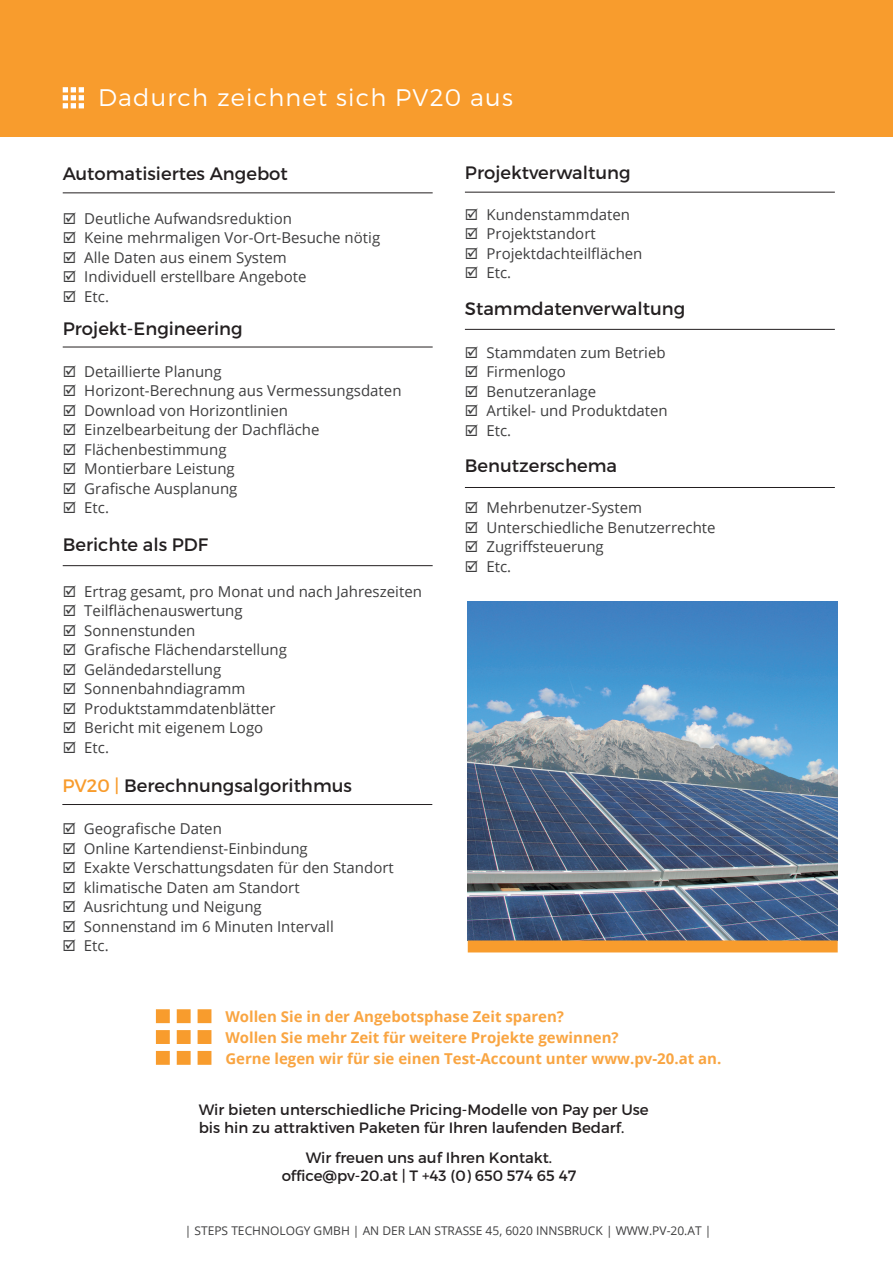
<style>
.page{position:relative;width:893px;height:1263px;background:#fff}
.page>*{position:absolute;margin:0;border:0;box-sizing:border-box;transform-origin:0 0}
.t1{font:300 24px "Montserrat";letter-spacing:.05em;color:#fff}
.t2{font:18px "Montserrat";color:#231f20}
.t3{font:15px/19.5px "Open Sans";color:#3e3e3f}
.t4{font:15px/18px "Montserrat";color:#231f20}
.t5{font:700 15px/21px "Open Sans";color:#f9a542}
.t6{font:12px "Open Sans";color:#3e3e3f}
.s1{color:#f89c2d}
</style>
<div class="page">
<svg style="left:156px;top:1009px;width:55px;height:56px"></svg>
<hr style="left:63px;top:192px;width:370px;height:1px;background:#231f20">
<hr style="left:63px;top:347px;width:370px;height:1px;background:#231f20">
<hr style="left:63px;top:565px;width:370px;height:1px;background:#231f20">
<hr style="left:62px;top:804px;width:370px;height:1px;background:#231f20">
<hr style="left:465px;top:192px;width:370px;height:1px;background:#231f20">
<hr style="left:465px;top:329px;width:370px;height:1px;background:#231f20">
<hr style="left:465px;top:487px;width:370px;height:1px;background:#231f20">
<img style="left:468px;top:601px;width:370px;height:339px">
<div style="left:468px;top:940px;width:370px;height:12px;background:#f89c2d"></div>
<div style="left:0;top:0;width:893px;height:136px;background:#f89c2d"></div>
<svg style="left:63px;top:87px;width:21px;height:21px"></svg>
<h1 class="t1" style="left:98px;top:83px;width:416px">Dadurch zeichnet sich PV20 aus</h1>
<p class="t2" style="left:63px;top:163px;width:227px">Automatisiertes Angebot</p>
<p class="t3" style="left:84px;top:208px;width:297px">Deutliche Aufwandsreduktion<br>Keine mehrmaligen Vor-Ort-Besuche nötig<br>Alle Daten aus einem System<br>Individuell erstellbare Angebote<br>Etc.</p>
<p class="t2" style="left:63px;top:317px;width:182px">Projekt-Engineering</p>
<p class="t3" style="left:84px;top:361px;width:319px">Detaillierte Planung<br>Horizont-Berechnung aus Vermessungsdaten<br>Download von Horizontlinien<br>Einzelbearbeitung der Dachfläche<br>Flächenbestimmung<br>Montierbare Leistung<br>Grafische Ausplanung<br>Etc.</p>
<p class="t2" style="left:63px;top:534px;width:147px">Berichte als PDF</p>
<p class="t3" style="left:84px;top:581px;width:339px">Ertrag gesamt, pro Monat und nach Jahreszeiten<br>Teilflächenauswertung<br>Sonnenstunden<br>Grafische Flächendarstellung<br>Geländedarstellung<br>Sonnenbahndiagramm<br>Produktstammdatenblätter<br>Bericht mit eigenem Logo<br>Etc.</p>
<p class="t2" style="left:62px;top:775px;width:291px"><span class="s1">PV20 |</span> Berechnungsalgorithmus</p>
<p class="t3" style="left:84px;top:819px;width:311px">Geografische Daten<br>Online Kartendienst-Einbindung<br>Exakte Verschattungsdaten für den Standort klimatische Daten am Standort<br>Ausrichtung und Neigung<br>Sonnenstand im 6 Minuten Intervall<br>Etc.</p>
<p class="t2" style="left:465px;top:162px;width:167px">Projektverwaltung</p>
<p class="t3" style="left:486px;top:204px;width:157px">Kundenstammdaten<br>Projektstandort<br>Projektdachteilflächen<br>Etc.</p>
<p class="t2" style="left:465px;top:298px;width:222px">Stammdatenverwaltung</p>
<p class="t3" style="left:486px;top:342px;width:183px">Stammdaten zum Betrieb<br>Firmenlogo<br>Benutzeranlage<br>Artikel- und Produktdaten<br>Etc.</p>
<p class="t2" style="left:465px;top:454px;width:154px">Benutzerschema</p>
<p class="t3" style="left:486px;top:497px;width:231px">Mehrbenutzer-System<br>Unterschiedliche Benutzerrechte<br>Zugriffsteuerung<br>Etc.</p>
<p class="t5" style="left:225px;top:1005px;width:497px">Wollen Sie in der Angebotsphase Zeit sparen?<br>Wollen Sie mehr Zeit für weitere Projekte gewinnen?<br>Gerne legen wir für sie einen Test-Account unter www.pv-20.at an.</p>
<p class="t4" style="left:199px;top:1101px;width:451px">Wir bieten unterschiedliche Pricing-Modelle von Pay per Use bis hin zu attraktiven Paketen für Ihren laufenden Bedarf.</p>
<p class="t4" style="left:282px;top:1148px;width:296px;text-align:center">Wir freuen uns auf Ihren Kontakt. office@pv-20.at | T +43 (0) 650 574 65 47</p>
<p class="t6" style="left:185px;top:1223px;width:528px">| STEPS TECHNOLOGY GMBH | AN DER LAN STRASSE 45, 6020 INNSBRUCK | WWW.PV-20.AT |</p>
</div>
